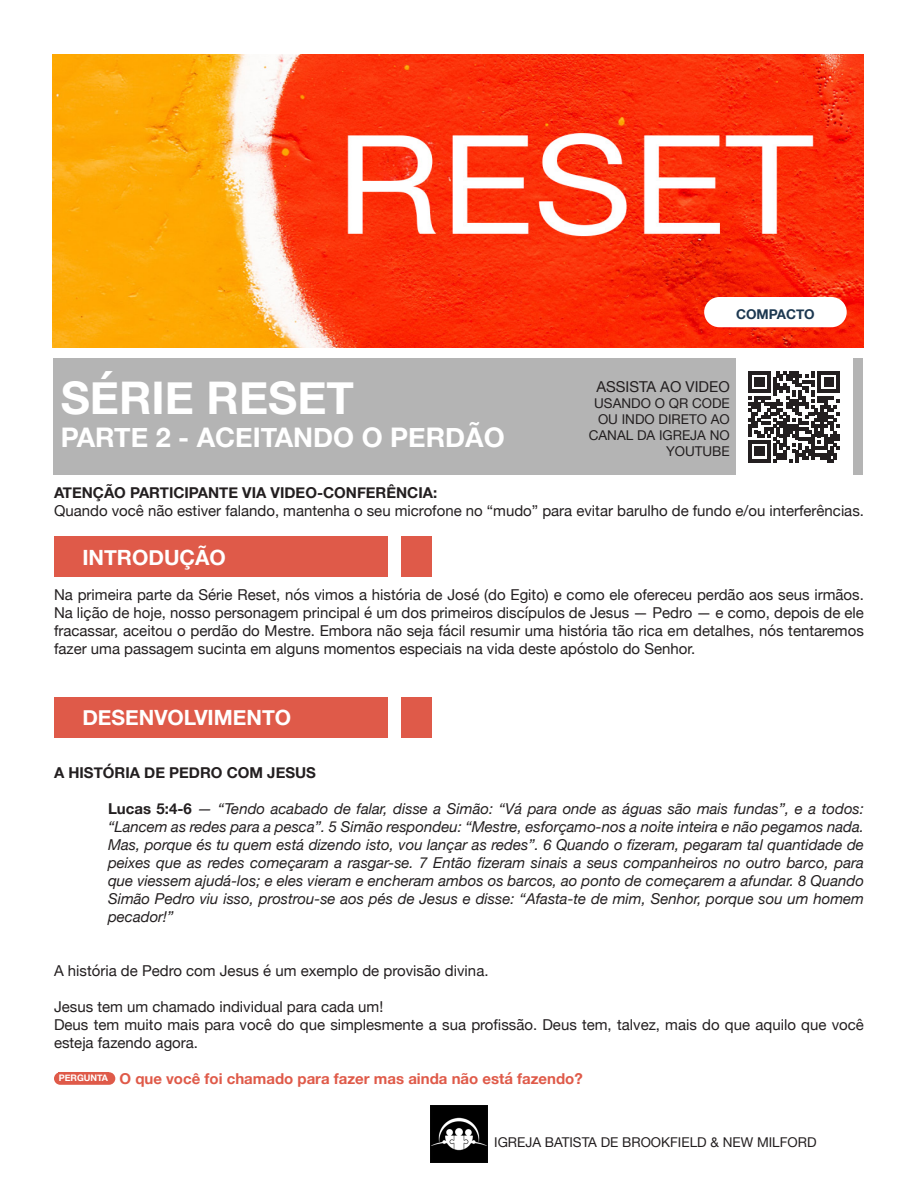
<style>
.page{position:relative;width:918px;height:1188px;background:#fff}
.page>*{position:absolute;margin:0;border:0;box-sizing:border-box;transform-origin:0 0}
.t1{font:700 45px "Helvetica Neue";color:#fff}
.t2{font:700 27px "Helvetica Neue";color:#fff}
.t3{font:700 21px "Helvetica Neue";color:#fff}
.t4{font:15px/18px "Helvetica Neue";color:#231f20;text-align:justify}
.Bible_Reading{font:italic 15px/18px "Helvetica Neue";color:#231f20;text-align:justify}
.t5{font:700 15px "Helvetica Neue";color:#231f20}
.Topic{font:700 15px "Helvetica Neue";color:#df5a49}
.t6{font:13.5px/16.2px "Helvetica Neue";color:#231f20;text-align:right}
.t7{font:700 13.5px "Helvetica Neue";color:#1c3851}
.t8{font:700 9px "Helvetica Neue";color:#fff}
.s1{font-weight:700;font-style:normal}
</style>
<div class="page">
<img style="left:431px;top:1106px;width:56px;height:56px">
<img style="left:52px;top:54px;width:812px;height:294px">
<div style="left:53px;top:358px;width:810px;height:117px;background:#b4b4b4"></div>
<div style="left:736px;top:358px;width:116px;height:117px;background:#fff"></div>
<svg style="left:748px;top:371px;width:92px;height:91px"></svg>
<div style="left:54px;top:537px;width:378px;height:40px;background:#df5a49"></div>
<div style="left:388px;top:532px;width:12px;height:50px;background:#fff"></div>
<div style="left:54px;top:697px;width:378px;height:41px;background:#df5a49"></div>
<div style="left:388px;top:693px;width:12px;height:49px;background:#fff"></div>
<div style="left:54px;top:1072px;width:61px;height:13px;background:#df5a49;border-radius:6px"></div>
<div style="left:704px;top:297px;width:143px;height:30px;background:#fff;border-radius:15px"></div>
<p class="t7" style="left:736px;top:303px;width:80px">COMPACTO</p>
<p class="t1" style="left:61px;top:363px;width:295px">SÉRIE RESET</p>
<p class="t2" style="left:61px;top:416px;width:446px">PARTE 2 - ACEITANDO O PERDÃO</p>
<p class="t5" style="left:54px;top:481px;width:385px">ATENÇÃO PARTICIPANTE VIA VIDEO-CONFERÊNCIA:</p>
<p class="t4" style="left:54px;top:503px;width:812px">Quando você não estiver falando, mantenha o seu microfone no “mudo” para evitar barulho de fundo e/ou interferências.</p>
<p class="t3" style="left:82px;top:541px;width:145px">INTRODUÇÃO</p>
<p class="t4" style="left:54px;top:586px;width:812px">Na primeira parte da Série Reset, nós vimos a história de José (do Egito) e como ele ofereceu perdão aos seus irmãos.<br>Na lição de hoje, nosso personagem principal é um dos primeiros discípulos de Jesus — Pedro — e como, depois de ele fracassar, aceitou o perdão do Mestre. Embora não seja fácil resumir uma história tão rica em detalhes, nós tentaremos fazer uma passagem sucinta em alguns momentos especiais na vida deste apóstolo do Senhor.</p>
<p class="t4" style="left:596px;top:378px;width:135px">ASSISTA AO VIDEO</p>
<p class="t6" style="left:594px;top:396px;width:137px">USANDO O QR CODE</p>
<p class="t6" style="left:589px;top:412px;width:143px">OU INDO DIRETO AO<br>CANAL DA IGREJA NO<br>YOUTUBE</p>
<p class="t3" style="left:82px;top:701px;width:210px">DESENVOLVIMENTO</p>
<p class="t5" style="left:54px;top:761px;width:263px">A HISTÓRIA DE PEDRO COM JESUS</p>
<p class="Bible_Reading" style="left:108px;top:801px;width:758px"><span class="s1">Lucas 5:4-6</span> — “Tendo acabado de falar, disse a Simão: “Vá para onde as águas são mais fundas”, e a todos: “Lancem as redes para a pesca”. 5 Simão respondeu: “Mestre, esforçamo-nos a noite inteira e não pegamos nada.<br>Mas, porque és tu quem está dizendo isto, vou lançar as redes”. 6 Quando o fizeram, pegaram tal quantidade de peixes que as redes começaram a rasgar-se. 7 Então fizeram sinais a seus companheiros no outro barco, para que viessem ajudá-los; e eles vieram e encheram ambos os barcos, ao ponto de começarem a afundar. 8 Quando Simão Pedro viu isso, prostrou-se aos pés de Jesus e disse: “Afasta-te de mim, Senhor, porque sou um homem pecador!”</p>
<p class="t4" style="left:54px;top:963px;width:436px">A história de Pedro com Jesus é um exemplo de provisão divina.</p>
<p class="t4" style="left:54px;top:999px;width:331px">Jesus tem um chamado individual para cada um!</p>
<p class="t4" style="left:54px;top:1017px;width:812px">Deus tem muito mais para você do que simplesmente a sua profissão. Deus tem, talvez, mais do que aquilo que você esteja fazendo agora.</p>
<p class="t8" style="left:59px;top:1071px;width:51px">PERGUNTA</p>
<p class="Topic" style="left:120px;top:1067px;width:465px">O que você foi chamado para fazer mas ainda não está fazendo?</p>
<p class="t6" style="left:494px;top:1135px;width:324px">IGREJA BATISTA DE BROOKFIELD &amp; NEW MILFORD</p>
</div>
